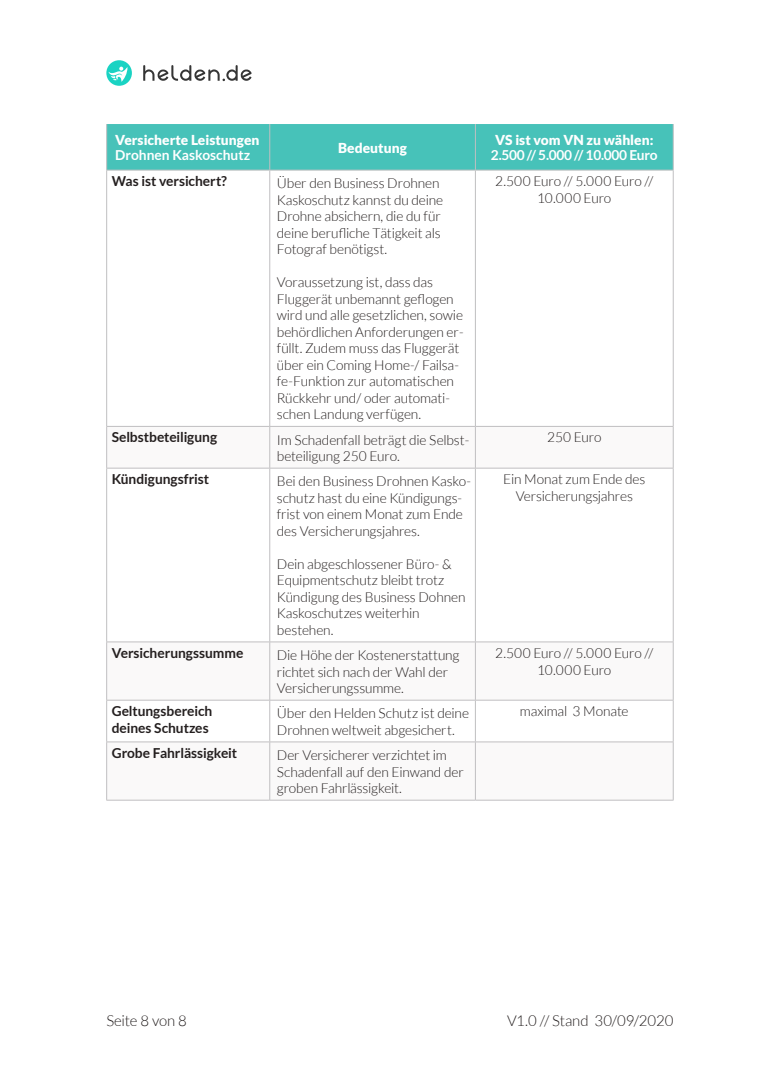
<style>
.page{position:relative;width:780px;height:1088px;background:#fff}
.page>*{position:absolute;margin:0;border:0;box-sizing:border-box;transform-origin:0 0}
.t1{font:300 15px "Lato";letter-spacing:-.01em;color:#241f1f}
.t2{font:300 13.75px/16.5px "Lato";letter-spacing:-.01em;color:#241f1f}
.t3{font:700 13.75px/16.5px "Lato";letter-spacing:-.005em;color:#241f1f}
.t4{font:900 13.75px "Lato";color:#fff}
.t5{font:700 13.75px "Lato";letter-spacing:-.02em;color:#fff}
.t6{font:700 13.75px "Lato";color:#fff}
</style>
<div class="page">
<div style="left:107px;top:124px;width:566px;height:46px;background:#47c2b9"></div>
<svg style="left:107px;top:427px;width:566px;height:373px"></svg>
<hr style="left:106px;top:170px;width:1px;height:256px;background:#c0bfc1">
<hr style="left:269px;top:170px;width:1px;height:256px;background:#c0bfc1">
<hr style="left:475px;top:170px;width:1px;height:256px;background:#c0bfc1">
<hr style="left:673px;top:170px;width:1px;height:256px;background:#c0bfc1">
<hr style="left:106px;top:426px;width:164px;height:1px;background:#c0bfc1">
<hr style="left:106px;top:427px;width:1px;height:41px;background:#c0bfc1">
<hr style="left:270px;top:426px;width:205px;height:1px;background:#c0bfc1">
<hr style="left:269px;top:427px;width:1px;height:41px;background:#c0bfc1">
<hr style="left:475px;top:426px;width:198px;height:1px;background:#c0bfc1">
<hr style="left:475px;top:427px;width:1px;height:41px;background:#c0bfc1">
<hr style="left:673px;top:427px;width:1px;height:41px;background:#c0bfc1">
<hr style="left:106px;top:468px;width:164px;height:1px;background:#c0bfc1">
<hr style="left:106px;top:468px;width:1px;height:173px;background:#c0bfc1">
<hr style="left:270px;top:468px;width:205px;height:1px;background:#c0bfc1">
<hr style="left:269px;top:468px;width:1px;height:173px;background:#c0bfc1">
<hr style="left:475px;top:468px;width:198px;height:1px;background:#c0bfc1">
<hr style="left:475px;top:468px;width:1px;height:173px;background:#c0bfc1">
<hr style="left:673px;top:468px;width:1px;height:173px;background:#c0bfc1">
<hr style="left:106px;top:641px;width:164px;height:1px;background:#c0bfc1">
<hr style="left:106px;top:642px;width:1px;height:58px;background:#c0bfc1">
<hr style="left:270px;top:641px;width:205px;height:1px;background:#c0bfc1">
<hr style="left:269px;top:642px;width:1px;height:58px;background:#c0bfc1">
<hr style="left:475px;top:641px;width:198px;height:1px;background:#c0bfc1">
<hr style="left:475px;top:642px;width:1px;height:58px;background:#c0bfc1">
<hr style="left:673px;top:642px;width:1px;height:58px;background:#c0bfc1">
<hr style="left:106px;top:700px;width:164px;height:1px;background:#c0bfc1">
<hr style="left:106px;top:700px;width:1px;height:41px;background:#c0bfc1">
<hr style="left:270px;top:700px;width:205px;height:1px;background:#c0bfc1">
<hr style="left:269px;top:700px;width:1px;height:41px;background:#c0bfc1">
<hr style="left:475px;top:700px;width:198px;height:1px;background:#c0bfc1">
<hr style="left:475px;top:700px;width:1px;height:41px;background:#c0bfc1">
<hr style="left:673px;top:700px;width:1px;height:41px;background:#c0bfc1">
<hr style="left:106px;top:741px;width:164px;height:1px;background:#c0bfc1">
<hr style="left:106px;top:742px;width:1px;height:58px;background:#c0bfc1">
<hr style="left:270px;top:741px;width:205px;height:1px;background:#c0bfc1">
<hr style="left:269px;top:742px;width:1px;height:58px;background:#c0bfc1">
<hr style="left:475px;top:741px;width:198px;height:1px;background:#c0bfc1">
<hr style="left:475px;top:742px;width:1px;height:58px;background:#c0bfc1">
<hr style="left:673px;top:742px;width:1px;height:58px;background:#c0bfc1">
<hr style="left:106px;top:800px;width:164px;height:1px;background:#c0bfc1">
<hr style="left:270px;top:800px;width:205px;height:1px;background:#c0bfc1">
<hr style="left:475px;top:800px;width:198px;height:1px;background:#c0bfc1">
<hr style="left:106px;top:124px;width:1px;height:46px;background:#c0bfc1">
<hr style="left:269px;top:124px;width:1px;height:46px;background:#c0bfc1">
<hr style="left:475px;top:124px;width:1px;height:46px;background:#c0bfc1">
<hr style="left:673px;top:124px;width:1px;height:46px;background:#c0bfc1">
<hr style="left:106px;top:170px;width:164px;height:1px;background:#c0bfc1">
<hr style="left:270px;top:170px;width:205px;height:1px;background:#c0bfc1">
<hr style="left:475px;top:170px;width:198px;height:1px;background:#c0bfc1">
<svg style="left:143px;top:65px;width:109px;height:16px"></svg>
<svg style="left:106px;top:60px;width:26px;height:26px"></svg>
<p class="t4" style="left:115px;top:132px;width:146px">Versicherte Leistungen</p>
<p class="t6" style="left:115px;top:147px;width:136px">Drohnen Kaskoschutz</p>
<p class="t4" style="left:338px;top:139px;width:70px">Bedeutung</p>
<p class="t3" style="left:112px;top:173px;width:117px">Was ist versichert?</p>
<p class="t2" style="left:277px;top:175px;width:168px">Über den Business Drohnen<br>Kaskoschutz kannst du deine<br>Drohne absichern, die du für deine berufliche Tätigkeit als<br>Fotograf benötigst.</p>
<p class="t2" style="left:277px;top:274px;width:188px">Voraussetzung ist, dass das<br>Fluggerät unbemannt geflogen wird und alle gesetzlichen, sowie behördlichen Anforderungen er&shy;füllt. Zudem muss das Fluggerät über ein Coming Home-/ Failsa&shy;fe-Funktion zur automatischen<br>Rückkehr und/ oder automati&shy;schen Landung verfügen.</p>
<p class="t4" style="left:495px;top:132px;width:160px">VS ist vom VN zu wählen:</p>
<p class="t5" style="left:491px;top:147px;width:168px">2.500 // 5.000 // 10.000 Euro</p>
<p class="t2" style="left:495px;top:173px;width:159px;text-align:center">2.500 Euro // 5.000 Euro //<br>10.000 Euro</p>
<p class="t3" style="left:112px;top:429px;width:107px">Selbstbeteiligung</p>
<p class="t2" style="left:277px;top:431px;width:194px">Im Schadenfall beträgt die Selbst&shy;beteiligung 250 Euro.</p>
<p class="t2" style="left:547px;top:429px;width:56px">250 Euro</p>
<p class="t3" style="left:112px;top:471px;width:99px">Kündigungsfrist</p>
<p class="t2" style="left:277px;top:473px;width:196px">Bei den Business Drohnen Kasko&shy;schutz hast du eine Kündigungs&shy;frist von einem Monat zum Ende des Versicherungsjahres.</p>
<p class="t2" style="left:277px;top:556px;width:190px">Dein abgeschlossener Büro- &amp;<br>Equipmentschutz bleibt trotz<br>Kündigung des Business Dohnen<br>Kaskoschutzes weiterhin bestehen.</p>
<p class="t2" style="left:503px;top:471px;width:144px;text-align:center">Ein Monat zum Ende des<br>Versicherungsjahres</p>
<p class="t3" style="left:112px;top:644px;width:133px">Versicherungssumme</p>
<p class="t2" style="left:277px;top:647px;width:184px">Die Höhe der Kostenerstattung richtet sich nach der Wahl der<br>Versicherungssumme.</p>
<p class="t2" style="left:495px;top:645px;width:159px;text-align:center">2.500 Euro // 5.000 Euro //<br>10.000 Euro</p>
<p class="t3" style="left:112px;top:703px;width:102px">Geltungsbereich deines Schutzes</p>
<p class="t2" style="left:277px;top:705px;width:194px">Über den Helden Schutz ist deine<br>Drohnen weltweit abgesichert.</p>
<p class="t2" style="left:520px;top:703px;width:110px">maximal 3 Monate</p>
<p class="t3" style="left:112px;top:744px;width:127px">Grobe Fahrlässigkeit</p>
<p class="t2" style="left:277px;top:747px;width:188px">Der Versicherer verzichtet im<br>Schadenfall auf den Einwand der groben Fahrlässigkeit.</p>
<p class="t1" style="left:106px;top:1012px;width:82px">Seite 8 von 8</p>
<p class="t1" style="left:507px;top:1012px;width:168px">V1.0 // Stand 30/09/2020</p>
</div>
